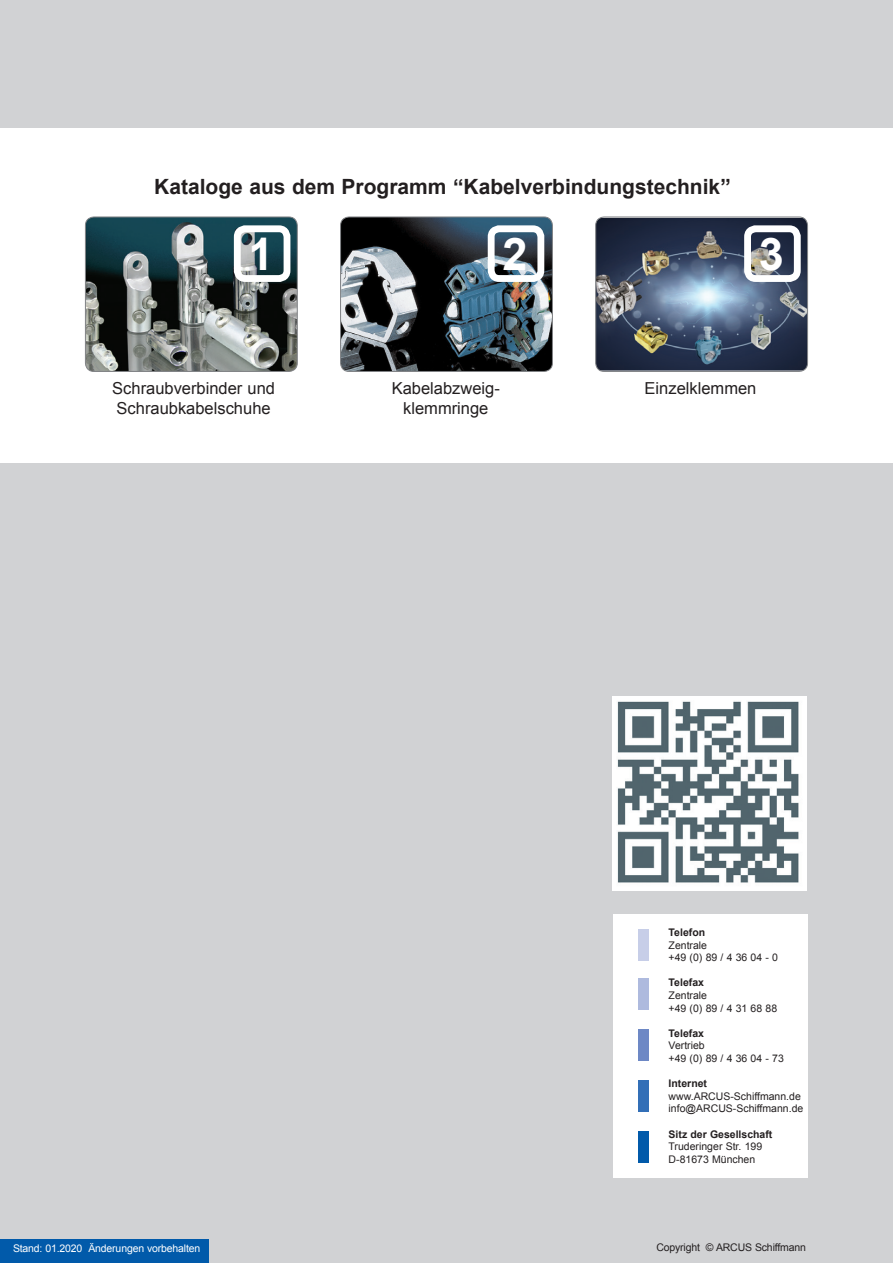
<style>
.page{position:relative;width:893px;height:1263px;background:#fff}
.page>*{position:absolute;margin:0;border:0;box-sizing:border-box;transform-origin:0 0}
.t1{font:700 45px "Arial";color:#fff}
.t2{font:700 21px "Arial";color:#231f20}
.t3{font:16.5px/19.8px "Arial";color:#231f20}
.t4{font:10.5px/12.6px "Arial";color:#231f20}
.t5{font:700 10.5px "Arial";color:#231f20}
.t6{font:10.5px "Arial";letter-spacing:-.015em;color:#fff}
</style>
<div class="page">
<div style="left:0;top:463px;width:893px;height:800px;background:#d1d2d4"></div>
<div style="left:613px;top:914px;width:195px;height:264px;background:#fff"></div>
<div style="left:638px;top:929px;width:10px;height:32px;background:#c7cee8"></div>
<div style="left:638px;top:978px;width:10px;height:32px;background:#aebade"></div>
<div style="left:638px;top:1029px;width:10px;height:32px;background:#6d88c5"></div>
<div style="left:638px;top:1080px;width:10px;height:32px;background:#326fb7"></div>
<div style="left:638px;top:1131px;width:10px;height:32px;background:#015aaa"></div>
<div style="left:612px;top:696px;width:195px;height:195px;background:#fff"></div>
<img style="left:617px;top:701px;width:182px;height:182px">
<div style="left:0;top:0;width:893px;height:128px;background:#d1d2d4"></div>
<div style="left:0;top:1239px;width:208px;height:24px;background:#015aaa"></div>
<img style="left:85px;top:217px;width:212px;height:154px">
<div style="left:85px;top:217px;width:213px;height:155px;border:1px solid #808285;border-radius:9px"></div>
<img style="left:596px;top:218px;width:211px;height:153px">
<div style="left:595px;top:217px;width:213px;height:155px;border:1px solid #808285;border-radius:9px"></div>
<img style="left:341px;top:217px;width:211px;height:154px">
<div style="left:340px;top:217px;width:213px;height:155px;border:1px solid #808285;border-radius:9px"></div>
<div style="left:234px;top:225px;width:56px;height:57px;border:7px solid #fff;border-radius:8px"></div>
<div style="left:488px;top:225px;width:56px;height:57px;border:7px solid #fff;border-radius:8px"></div>
<div style="left:744px;top:225px;width:57px;height:57px;border:7px solid #fff;border-radius:8px"></div>
<h2 class="t2" style="left:154px;top:173px;width:578px">Kataloge aus dem Programm “Kabelverbindungstechnik”</h2>
<h1 class="t1" style="left:248px;top:224px;width:27px">1</h1>
<h1 class="t1" style="left:502px;top:224px;width:27px">2</h1>
<h1 class="t1" style="left:759px;top:224px;width:27px">3</h1>
<h3 class="t3" style="left:112px;top:378px;width:164px">Schraubverbinder und<br>Schraubkabelschuhe</h3>
<h3 class="t3" style="left:392px;top:378px;width:110px">Kabelabzweig-</h3>
<h3 class="t3" style="left:645px;top:378px;width:113px">Einzelklemmen</h3>
<h3 class="t3" style="left:403px;top:398px;width:87px">klemmringe</h3>
<p class="t5" style="left:669px;top:925px;width:38px">Telefon</p>
<p class="t4" style="left:669px;top:939px;width:111px">Zentrale<br>+49 (0) 89 / 4 36 04 - 0</p>
<p class="t5" style="left:669px;top:976px;width:37px">Telefax</p>
<p class="t4" style="left:669px;top:989px;width:110px">Zentrale<br>+49 (0) 89 / 4 31 68 88</p>
<p class="t5" style="left:669px;top:1026px;width:37px">Telefax</p>
<p class="t4" style="left:669px;top:1039px;width:117px">Vertrieb<br>+49 (0) 89 / 4 36 04 - 73</p>
<p class="t5" style="left:669px;top:1076px;width:40px">Internet</p>
<p class="t4" style="left:669px;top:1090px;width:136px">www.ARCUS-Schiffmann.de info@ARCUS-Schiffmann.de</p>
<p class="t5" style="left:669px;top:1127px;width:105px">Sitz der Gesellschaft</p>
<p class="t4" style="left:669px;top:1140px;width:95px">Truderinger Str. 199<br>D-81673 München</p>
<p class="t6" style="left:13px;top:1241px;width:189px">Stand: 01.2020 Änderungen vorbehalten</p>
<p class="t4" style="left:656px;top:1241px;width:151px">Copyright © ARCUS Schiffmann</p>
</div>
